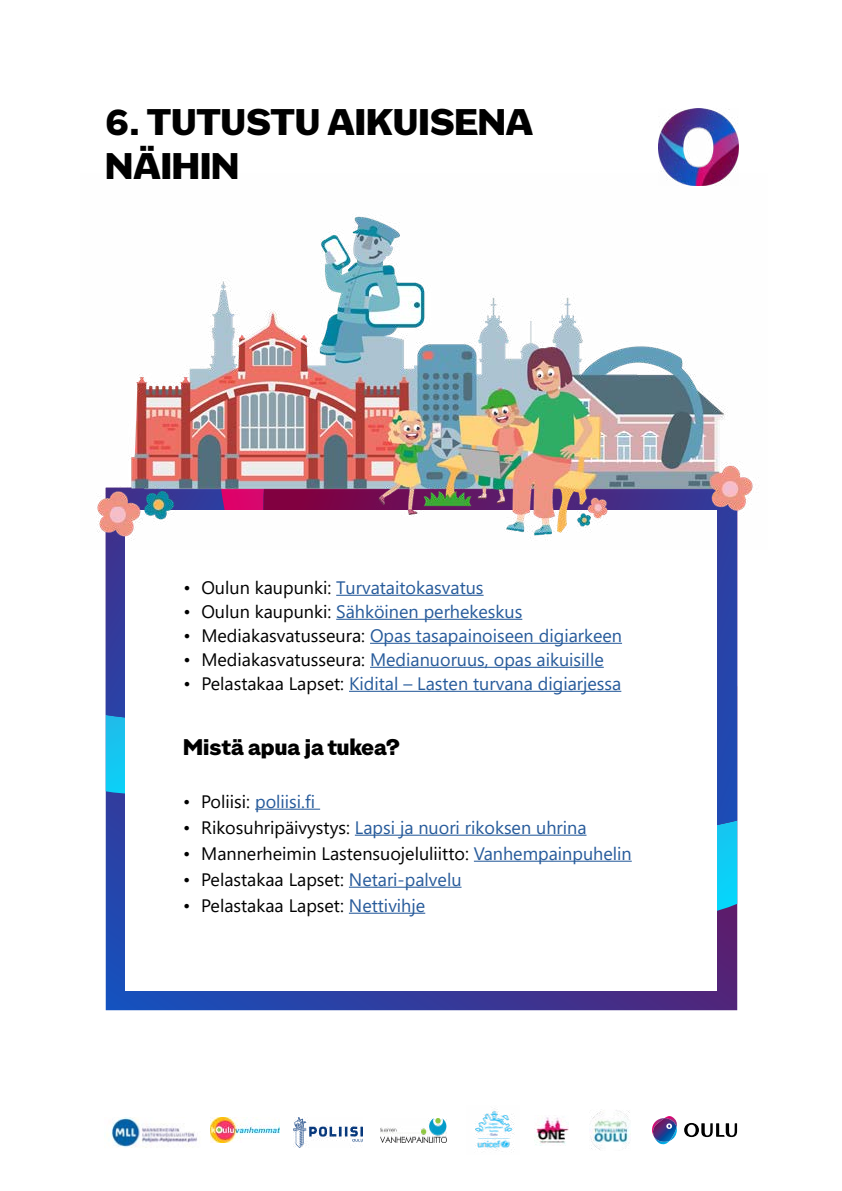
<style>
.page{position:relative;width:842px;height:1191px;background:#fff}
.page>*{position:absolute;margin:0;border:0;box-sizing:border-box;transform-origin:0 0}
.t1{font:36px "Oulun Graadi Otsikko";color:#000}
.t2{font:22px "Oulun Graadi Otsikko";color:#000}
.t3{font:18px "Segoe UI";color:#275b9b}
.t4{font:18px "Segoe UI";color:#000}
.s1{color:#000}
.s2{color:#275b9b}
</style>
<div class="page">
<img style="left:658px;top:108px;width:81px;height:65px">
<img style="left:211px;top:1117px;width:69px;height:26px">
<img style="left:107px;top:1117px;width:90px;height:31px">
<img style="left:535px;top:1117px;width:33px;height:28px">
<img style="left:293px;top:1117px;width:69px;height:31px">
<img style="left:590px;top:1110px;width:40px;height:40px">
<img style="left:380px;top:1118px;width:66px;height:24px">
<svg style="left:652px;top:1116px;width:25px;height:29px"></svg>
<svg style="left:684px;top:1123px;width:53px;height:14px"></svg>
<img style="left:475px;top:1108px;width:40px;height:44px">
<svg style="left:106px;top:805px;width:631px;height:205px;background:#3748a3"></svg>
<svg style="left:106px;top:550px;width:19px;height:255px;background:#2a64b4"></svg>
<svg style="left:716px;top:550px;width:21px;height:309px;background:#2d5cb7"></svg>
<div style="left:125px;top:510px;width:591px;height:480px;background:#fff"></div>
<img style="left:97px;top:173px;width:662px;height:377px">
<hr style="left:255px;top:808px;width:65px;height:1px;background:#275b9b">
<hr style="left:355px;top:834px;width:231px;height:1px;background:#275b9b">
<hr style="left:474px;top:860px;width:158px;height:1px;background:#275b9b">
<hr style="left:349px;top:886px;width:112px;height:1px;background:#275b9b">
<hr style="left:349px;top:912px;width:76px;height:1px;background:#275b9b">
<hr style="left:336px;top:595px;width:148px;height:1px;background:#275b9b">
<hr style="left:336px;top:619px;width:186px;height:1px;background:#275b9b">
<hr style="left:370px;top:643px;width:252px;height:1px;background:#275b9b">
<hr style="left:370px;top:667px;width:234px;height:1px;background:#275b9b">
<hr style="left:349px;top:691px;width:272px;height:1px;background:#275b9b">
<h1 class="t1" style="left:105px;top:100px;width:429px">6. TUTUSTU AIKUISENA</h1>
<h1 class="t1" style="left:105px;top:143px;width:136px">NÄIHIN</h1>
<p class="t3" style="left:183px;top:570px;width:302px"><span class="s1">• Oulun kaupunki:</span> Turvataitokasvatus</p>
<p class="t3" style="left:183px;top:594px;width:340px"><span class="s1">• Oulun kaupunki:</span> Sähköinen perhekeskus</p>
<p class="t3" style="left:183px;top:618px;width:440px"><span class="s1">• Mediakasvatusseura:</span> Opas tasapainoiseen digiarkeen</p>
<p class="t3" style="left:183px;top:642px;width:422px"><span class="s1">• Mediakasvatusseura:</span> Medianuoruus, opas aikuisille</p>
<p class="t3" style="left:183px;top:666px;width:439px"><span class="s1">• Pelastakaa Lapset:</span> Kidital – Lasten turvana digiarjessa</p>
<h2 class="t2" style="left:183px;top:733px;width:218px">Mistä apua ja tukea?</h2>
<p class="t3" style="left:183px;top:784px;width:133px"><span class="s1">• Poliisi:</span> poliisi.fi</p>
<p class="t3" style="left:183px;top:810px;width:405px"><span class="s1">• Rikosuhripäivystys:</span> Lapsi ja nuori rikoksen uhrina</p>
<p class="t4" style="left:183px;top:836px;width:450px">• Mannerheimin Lastensuojeluliitto: <span class="s2">Vanhempainpuhelin</span></p>
<p class="t4" style="left:183px;top:862px;width:280px">• Pelastakaa Lapset: <span class="s2">Netari-palvelu</span></p>
<p class="t4" style="left:183px;top:888px;width:244px">• Pelastakaa Lapset: <span class="s2">Nettivihje</span></p>
</div>
